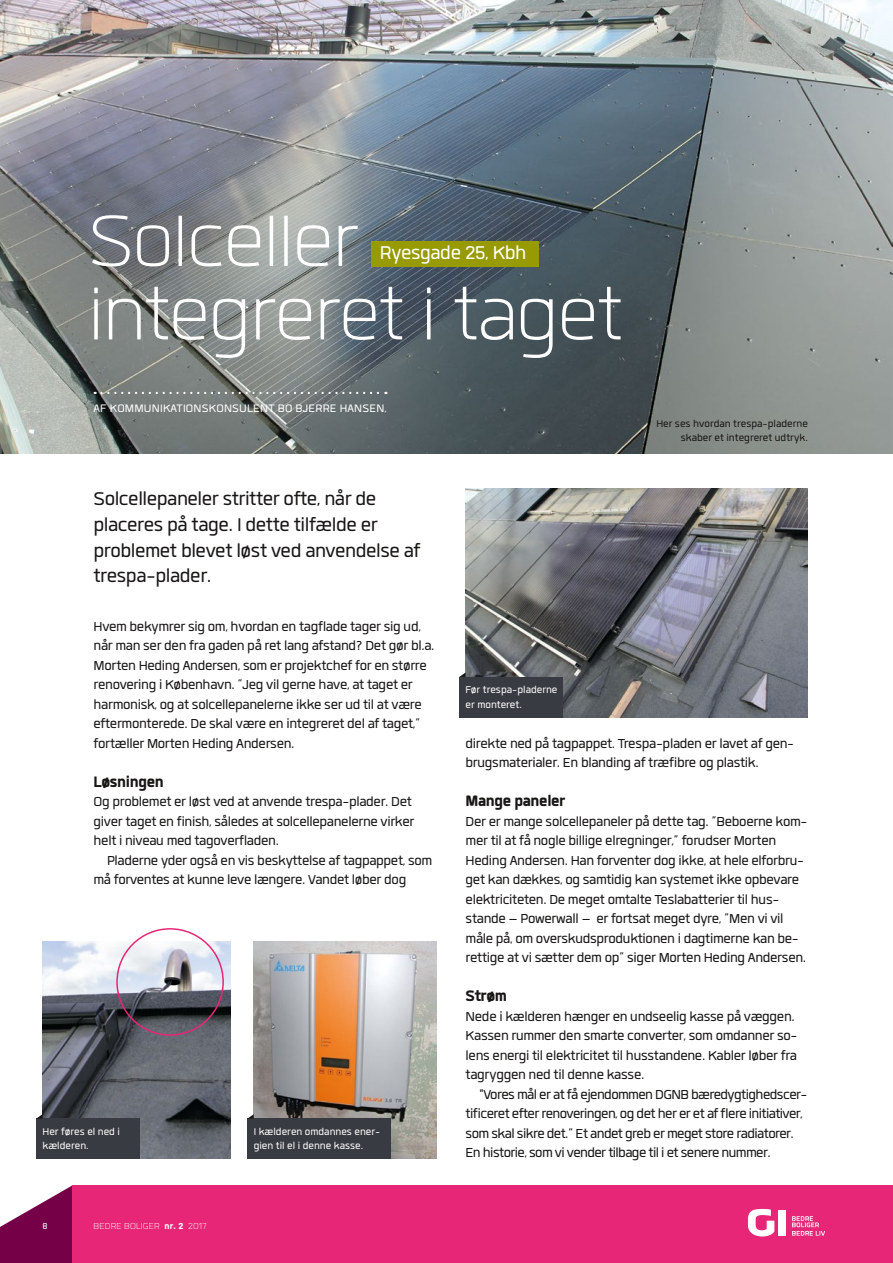
<style>
.page{position:relative;width:893px;height:1263px;background:#fff}
.page>*{position:absolute;margin:0;border:0;box-sizing:border-box;transform-origin:0 0}
.t1{font:300 100.5px/73.5px "Quan";letter-spacing:-.01em;color:#fff}
.t2{font:25.5px/25.5px "Quan";letter-spacing:-.02em;color:#181716}
.t3{font:25.5px "Quan";letter-spacing:-.02em;color:#fff}
.t4{font:800 21px "Quan";letter-spacing:-.02em;color:#181716}
.t5{font:18px/19.5px "Quan";letter-spacing:-.02em;color:#181716}
.t6{font:15px "Quan";letter-spacing:.01em;color:#fff}
.t7{font:13.5px/14.2px "Quan";color:#fff}
.t8{font:13.5px/14.2px "Quan";color:#181716;text-align:right}
.t9{font:300 12px "Quan";letter-spacing:.01em;color:#fff}
.t10{font:12px "Quan";color:#fff}
.s1{font-weight:800}
</style>
<div class="page">
<img style="left:0;top:0;width:892px;height:454px">
<svg style="left:0;top:1185px;width:72px;height:78px"></svg>
<div style="left:72px;top:1185px;width:821px;height:78px;background:#e72677"></div>
<svg style="left:792px;top:1216px;width:33px;height:19px"></svg>
<div style="left:778px;top:1210px;width:7px;height:25px;background:#fff"></div>
<svg style="left:748px;top:1209px;width:26px;height:27px"></svg>
<svg style="left:95px;top:392px;width:291px;height:2px"></svg>
<div style="left:371px;top:241px;width:168px;height:25px;background:#979a00"></div>
<img style="left:466px;top:489px;width:342px;height:228px">
<img style="left:254px;top:941px;width:183px;height:218px">
<img style="left:43px;top:941px;width:188px;height:218px">
<svg style="left:459px;top:672px;width:104px;height:45px;background:#3d4045"></svg>
<svg style="left:36px;top:1114px;width:103px;height:45px;background:#3a3e44"></svg>
<svg style="left:247px;top:1114px;width:144px;height:45px;background:#404247"></svg>
<div style="left:116px;top:928px;width:108px;height:108px;border:2px solid #e72677;border-radius:50%"></div>
<h1 class="t1" style="left:88px;top:204px;width:536px">Solceller integreret i taget</h1>
<h2 class="t3" style="left:380px;top:241px;width:148px">Ryesgade 25, Kbh</h2>
<p class="t6" style="left:94px;top:401px;width:295px">AF KOMMUNIKATIONSKONSULENT BO BJERRE HANSEN,</p>
<h2 class="t2" style="left:94px;top:486px;width:328px">Solcellepaneler stritter ofte, når de placeres på tage. I dette tilfælde er problemet blevet løst ved anvendelse af trespa-plader.</h2>
<p class="t5" style="left:94px;top:616px;width:343px">Hvem bekymrer sig om, hvordan en tagflade tager sig ud, når man ser den fra gaden på ret lang afstand? Det gør bl.a.<br>Morten Heding Andersen, som er projektchef for en større renovering i København. ”Jeg vil gerne have, at taget er harmonisk, og at solcellepanelerne ikke ser ud til at være eftermonterede. De skal være en integreret del af taget,” fortæller Morten Heding Andersen.</p>
<p class="t4" style="left:94px;top:771px;width:72px">Løsningen</p>
<p class="t5" style="left:94px;top:792px;width:322px">Og problemet er løst ved at anvende trespa-plader. Det giver taget en finish, således at solcellepanelerne virker helt i niveau med tagoverfladen.</p>
<p class="t5" style="left:94px;top:850px;width:340px;text-indent:13px">Pladerne yder også en vis beskyttelse af tagpappet, som må forventes at kunne leve længere. Vandet løber dog</p>
<p class="t7" style="left:43px;top:1124px;width:79px">Her føres el ned i kælderen.</p>
<p class="t7" style="left:254px;top:1124px;width:128px">I kælderen omdannes ener&shy;gien til el i denne kasse.</p>
<p class="t10" style="left:43px;top:1221px;width:7px">8</p>
<p class="t9" style="left:94px;top:1221px;width:114px">BEDRE BOLIGER <span class="s1">nr. 2</span> 2017</p>
<p class="t7" style="left:466px;top:683px;width:93px">Før trespa-pladerne er monteret.</p>
<p class="t8" style="left:656px;top:416px;width:153px">Her ses hvordan trespa-pladerne skaber et integreret udtryk.</p>
<p class="t5" style="left:466px;top:733px;width:330px">direkte ned på tagpappet. Trespa-pladen er lavet af gen&shy;brugsmaterialer. En blanding af træfibre og plastik.</p>
<p class="t4" style="left:466px;top:791px;width:101px">Mange paneler</p>
<p class="t5" style="left:466px;top:811px;width:343px">Der er mange solcellepaneler på dette tag. ”Beboerne kom&shy;mer til at få nogle billige elregninger,” forudser Morten Heding Andersen. Han forventer dog ikke, at hele elforbru&shy;get kan dækkes, og samtidig kan systemet ikke opbevare elektriciteten. De meget omtalte Teslabatterier til hus&shy;stande – Powerwall – er fortsat meget dyre, ”Men vi vil måle på, om overskudsproduktionen i dagtimerne kan be&shy;rettige at vi sætter dem op” siger Morten Heding Andersen.</p>
<p class="t4" style="left:466px;top:986px;width:43px">Strøm</p>
<p class="t5" style="left:466px;top:1006px;width:333px">Nede i kælderen hænger en undseelig kasse på væggen.<br>Kassen rummer den smarte converter, som omdanner so&shy;lens energi til elektricitet til husstandene. Kabler løber fra tagryggen ned til denne kasse.</p>
<p class="t5" style="left:466px;top:1084px;width:343px;text-indent:14px">"Vores mål er at få ejendommen DGNB bæredygtighedscer&shy;tificeret efter renoveringen, og det her er et af flere initiativer, som skal sikre det.” Et andet greb er meget store radiatorer.<br>En historie, som vi vender tilbage til i et senere nummer.</p>
</div>
